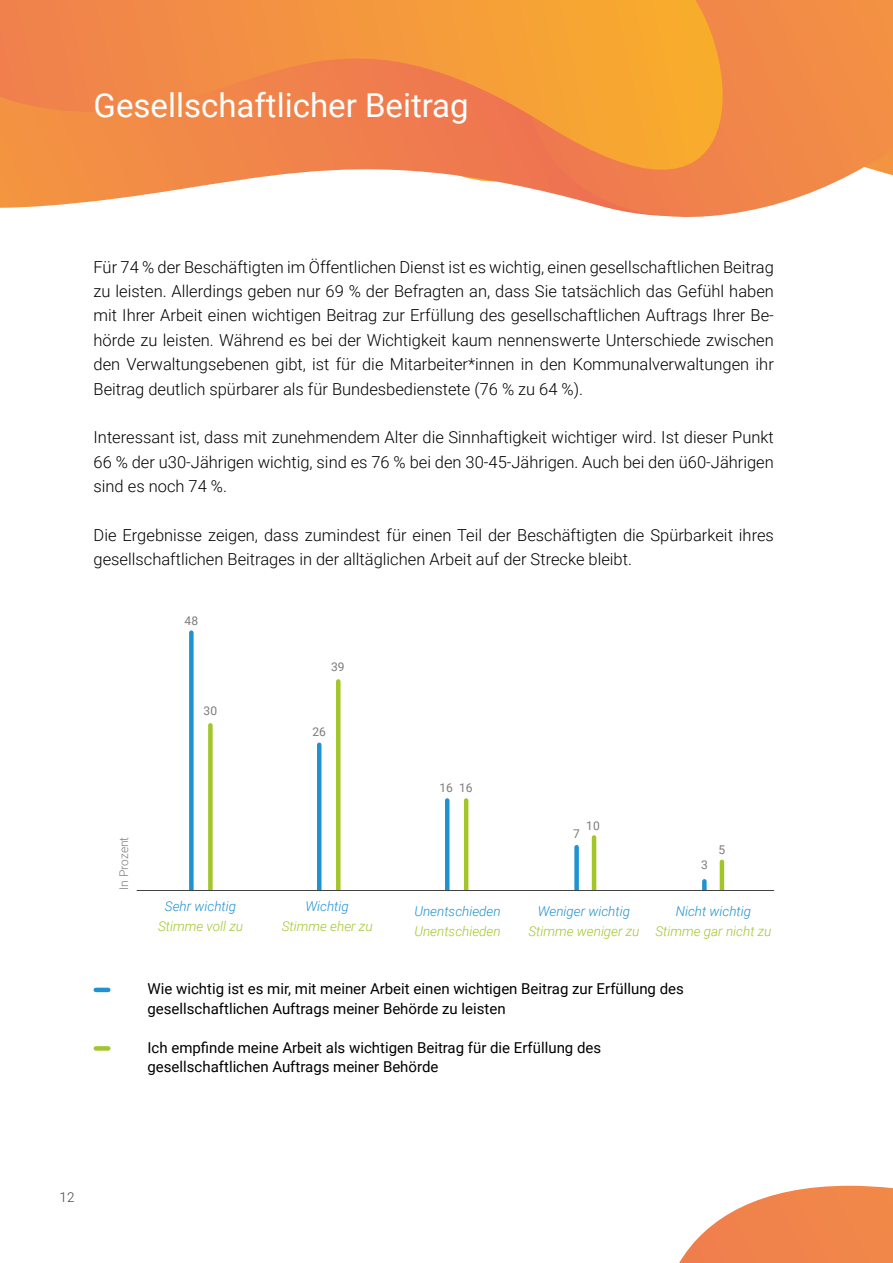
<style>
.page{position:relative;width:893px;height:1263px;background:#fff}
.page>*{position:absolute;margin:0;border:0;box-sizing:border-box;transform-origin:0 0}
.t1{font:33px "Roboto";color:#fff}
.t2{font:300 16.5px/24.3px "Roboto";color:#000;text-align:justify}
.t3{font:15px/19.5px "Roboto";color:#000}
.t4{font:italic 300 13.5px "Roboto";color:#a2c629}
.t5{font:italic 300 13.5px "Roboto";color:#1f92d1}
.t6{font:300 13.5px "Roboto";color:#424241}
.t7{font:12px "Roboto";color:#7c7b7b}
.t8{font:300 12px "Roboto";color:#7c7b7b}
</style>
<div class="page">
<div style="left:702px;top:881px;width:5px;height:9px;background:#1f92d1"></div>
<div style="left:574px;top:847px;width:5px;height:43px;background:#1f92d1"></div>
<hr style="left:445px;top:800px;width:4px;height:90px;background:#1f92d1">
<div style="left:189px;top:633px;width:5px;height:257px;background:#1f92d1"></div>
<hr style="left:317px;top:745px;width:4px;height:145px;background:#1f92d1">
<hr style="left:96px;top:988px;width:12px;height:4px;background:#1f92d1">
<div style="left:96px;top:1046px;width:12px;height:5px;background:#a2c629"></div>
<div style="left:208px;top:725px;width:5px;height:165px;background:#a2c629"></div>
<div style="left:336px;top:681px;width:5px;height:209px;background:#a2c629"></div>
<hr style="left:464px;top:800px;width:4px;height:90px;background:#a2c629">
<hr style="left:592px;top:837px;width:4px;height:53px;background:#a2c629">
<hr style="left:720px;top:862px;width:4px;height:28px;background:#a2c629">
<hr style="left:137px;top:890px;width:637px;height:1px;background:#424241">
<svg style="left:747px;top:0;width:146px;height:211px;background:#f3975a"></svg>
<svg style="left:0;top:0;width:747px;height:217px;background:#f39b58"></svg>
<svg style="left:679px;top:1186px;width:214px;height:77px"></svg>
<h1 class="t1" style="left:94px;top:82px;width:377px">Gesellschaftlicher Beitrag</h1>
<p class="t2" style="left:94px;top:254px;width:682px">Für 74 % der Beschäftigten im Öffentlichen Dienst ist es wichtig, einen gesellschaftlichen Beitrag zu leisten. Allerdings geben nur 69 % der Befragten an, dass Sie tatsächlich das Gefühl haben mit Ihrer Arbeit einen wichtigen Beitrag zur Erfüllung des gesellschaftlichen Auftrags Ihrer Be&shy;hörde zu leisten. Während es bei der Wichtigkeit kaum nennenswerte Unterschiede zwischen den Verwaltungsebenen gibt, ist für die Mitarbeiter*innen in den Kommunalverwaltungen ihr Beitrag deutlich spürbarer als für Bundesbedienstete (76 % zu 64 %).</p>
<p class="t2" style="left:94px;top:425px;width:682px">Interessant ist, dass mit zunehmendem Alter die Sinnhaftigkeit wichtiger wird. Ist dieser Punkt 66 % der u30-Jährigen wichtig, sind es 76 % bei den 30-45-Jährigen. Auch bei den ü60-Jährigen sind es noch 74 %.</p>
<p class="t2" style="left:94px;top:522px;width:682px">Die Ergebnisse zeigen, dass zumindest für einen Teil der Beschäftigten die Spürbarkeit ihres gesellschaftlichen Beitrages in der alltäglichen Arbeit auf der Strecke bleibt.</p>
<p class="t8" style="left:115px;top:890px;width:55px;rotate:-90deg">In Prozent</p>
<p class="t7" style="left:185px;top:612px;width:15px">48</p>
<p class="t7" style="left:204px;top:702px;width:15px">30</p>
<p class="t7" style="left:331px;top:659px;width:15px">39</p>
<p class="t7" style="left:312px;top:723px;width:15px">26</p>
<p class="t5" style="left:165px;top:897px;width:73px">Sehr wichtig</p>
<p class="t4" style="left:158px;top:917px;width:87px">Stimme voll zu</p>
<p class="t5" style="left:305px;top:897px;width:45px">Wichtig</p>
<p class="t4" style="left:282px;top:917px;width:92px">Stimme eher zu</p>
<p class="t7" style="left:459px;top:780px;width:15px">16</p>
<p class="t7" style="left:439px;top:780px;width:15px">16</p>
<p class="t5" style="left:414px;top:902px;width:88px">Unentschieden</p>
<p class="t4" style="left:414px;top:921px;width:88px">Unentschieden</p>
<p class="t7" style="left:586px;top:817px;width:15px">10</p>
<p class="t7" style="left:573px;top:825px;width:8px">7</p>
<p class="t5" style="left:538px;top:902px;width:94px">Weniger wichtig</p>
<p class="t4" style="left:528px;top:921px;width:113px">Stimme weniger zu</p>
<p class="t7" style="left:701px;top:856px;width:8px">3</p>
<p class="t7" style="left:719px;top:841px;width:8px">5</p>
<p class="t5" style="left:676px;top:902px;width:77px">Nicht wichtig</p>
<p class="t4" style="left:655px;top:921px;width:118px">Stimme gar nicht zu</p>
<p class="t3" style="left:148px;top:979px;width:538px">Wie wichtig ist es mir, mit meiner Arbeit einen wichtigen Beitrag zur Erfüllung des gesellschaftlichen Auftrags meiner Behörde zu leisten</p>
<p class="t3" style="left:148px;top:1037px;width:455px">Ich empfinde meine Arbeit als wichtigen Beitrag für die Erfüllung des gesellschaftlichen Auftrags meiner Behörde</p>
<p class="t6" style="left:60px;top:1187px;width:16px">12</p>
</div>
